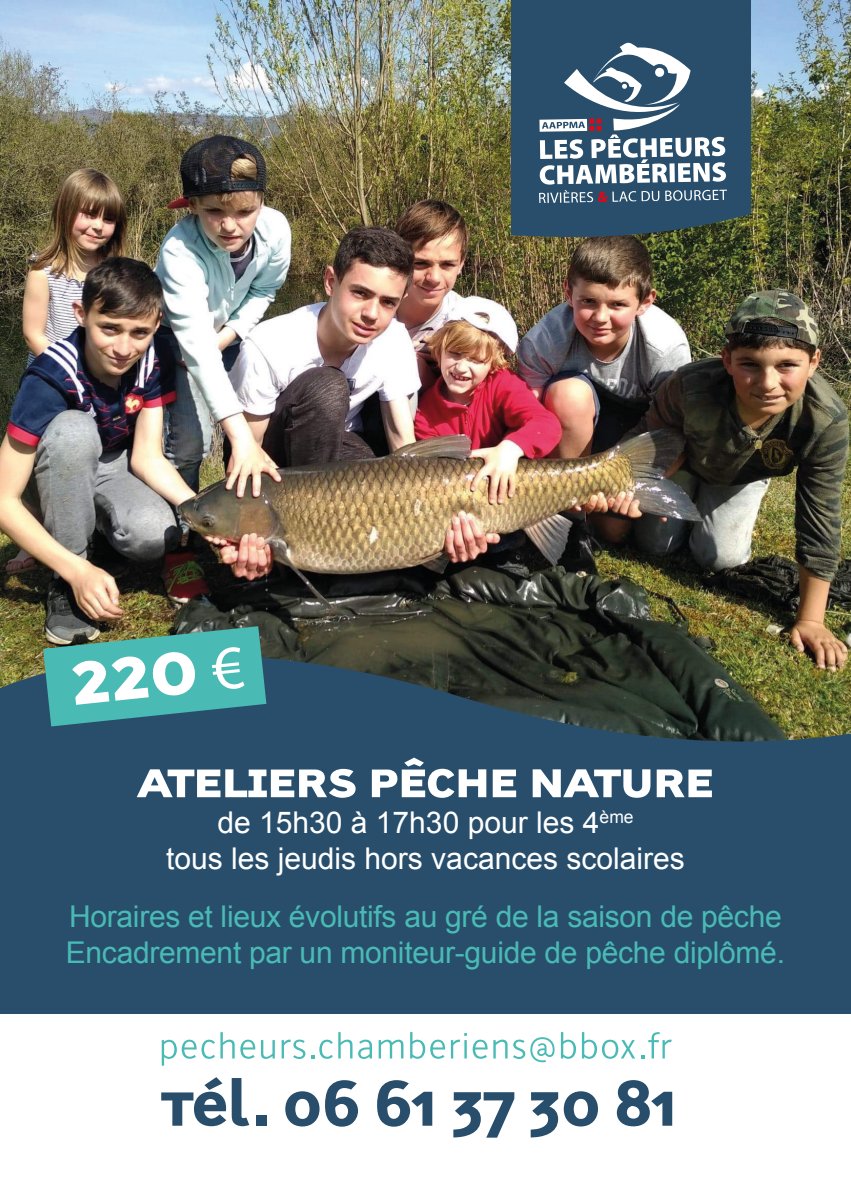
<style>
.page{position:relative;width:851px;height:1191px;background:#fff}
.page>*{position:absolute;margin:0;border:0;box-sizing:border-box;transform-origin:0 0}
.t1{font:800 78.8px "Amb Newut Plain";color:#fff}
.t2{font:800 53.2px "Amb Newut Plain";color:#fff}
.t3{font:30px "Arial";letter-spacing:-.01em;color:#49bab4}
.t4{font:30px "Arial";color:#fff}
.s1{font-family:"Myriad Pro";font-weight:400;font-size:62px}
</style>
<div class="page">
<img style="left:0;top:0;width:850px;height:651px">
<svg style="left:0;top:651px;width:850px;height:362px;background:#2b4d63"></svg>
<svg style="left:511px;top:0;width:239px;height:247px;background:#2d4e63"></svg>
<svg style="left:539px;top:42px;width:187px;height:161px"></svg>
<svg style="left:43px;top:626px;width:223px;height:100px;background:#49a29e"></svg>
<svg style="left:161px;top:1077px;width:65px;height:49px"></svg>
<svg style="left:232px;top:1078px;width:17px;height:48px"></svg>
<div style="left:256px;top:1114px;width:10px;height:11px;background:#284e6b"></div>
<svg style="left:285px;top:1091px;width:34px;height:35px"></svg>
<svg style="left:325px;top:1080px;width:33px;height:46px"></svg>
<svg style="left:377px;top:1080px;width:55px;height:46px"></svg>
<svg style="left:453px;top:1092px;width:61px;height:45px"></svg>
<svg style="left:530px;top:1091px;width:68px;height:46px"></svg>
<svg style="left:616px;top:1080px;width:56px;height:46px"></svg>
<svg style="left:162px;top:1032px;width:93px;height:33px"></svg>
<svg style="left:261px;top:1040px;width:14px;height:18px"></svg>
<svg style="left:281px;top:1039px;width:24px;height:20px"></svg>
<svg style="left:311px;top:1032px;width:41px;height:26px"></svg>
<svg style="left:358px;top:1039px;width:14px;height:20px"></svg>
<svg style="left:378px;top:1039px;width:25px;height:19px"></svg>
<svg style="left:410px;top:1032px;width:35px;height:26px"></svg>
<svg style="left:451px;top:1033px;width:36px;height:25px"></svg>
<svg style="left:493px;top:1039px;width:14px;height:19px"></svg>
<svg style="left:513px;top:1037px;width:41px;height:25px"></svg>
<svg style="left:561px;top:1032px;width:74px;height:26px"></svg>
<svg style="left:641px;top:1032px;width:30px;height:26px"></svg>
<p class="t1" style="left:67px;top:641px;width:175px;rotate:-6deg">220 <span class="s1">€</span></p>
<p class="t2" style="left:137px;top:754px;width:577px">ATELIERS PÊCHE NATURE</p>
<p class="t4" style="left:217px;top:803px;width:418px">de 15h30 à 17h30 pour les 4<sup>ème</sup></p>
<p class="t4" style="left:166px;top:839px;width:520px">tous les jeudis hors vacances scolaires</p>
<p class="t3" style="left:69px;top:897px;width:714px">Horaires et lieux évolutifs au gré de la saison de pêche</p>
<p class="t3" style="left:66px;top:933px;width:720px">Encadrement par un moniteur-guide de pêche diplômé.</p>
</div>
